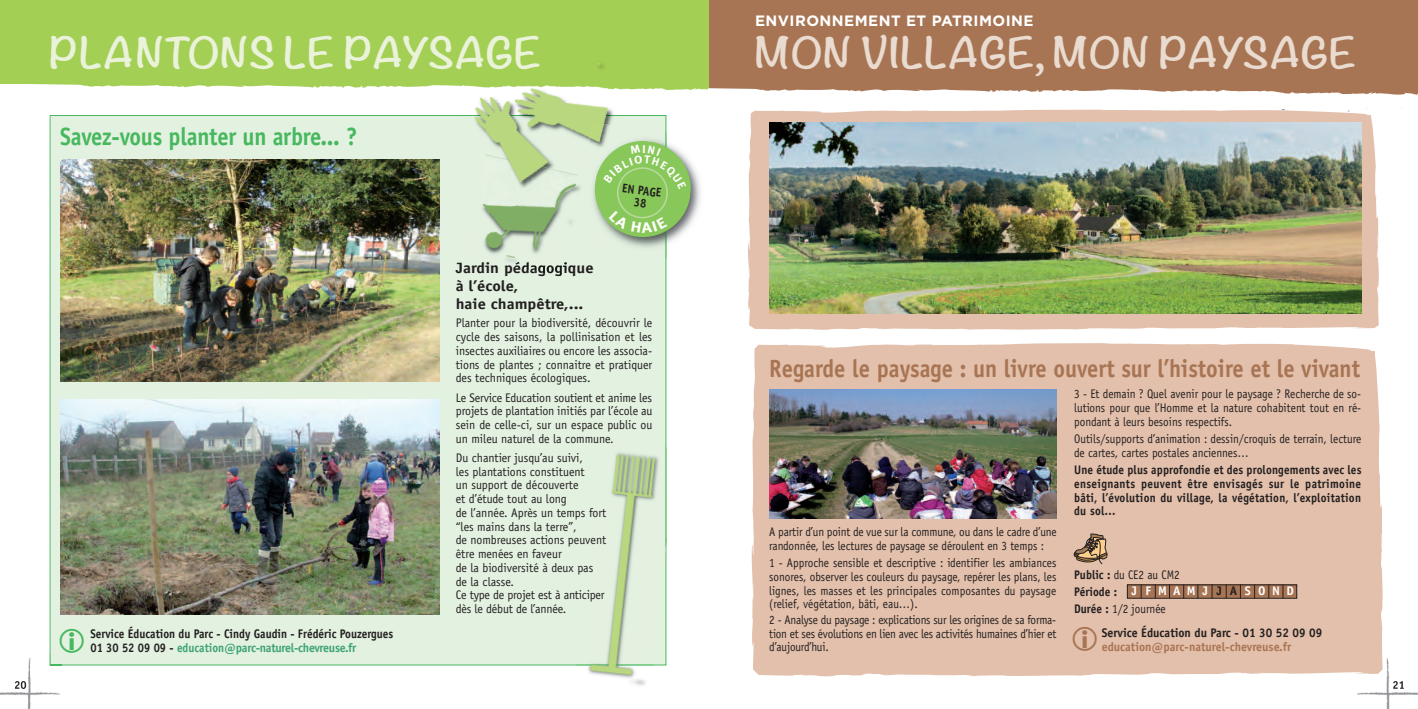
<style>
.page{position:relative;width:1418px;height:709px;background:#fff}
.page>*{position:absolute;margin:0;border:0;box-sizing:border-box;transform-origin:0 0}
.t1{font:700 37.5px "Noteworthy";color:#e9dbcf;scale:1.1 1}
.t2{font:700 37.5px "Noteworthy";color:#eaf3da;scale:1.1 1}
.t3{font:700 25px "Officina Sans";color:#a87554;scale:.9 1}
.t4{font:700 25px "Officina Sans";letter-spacing:-.01em;color:#47b85e;scale:.9 1}
.t5{font:700 15px/18px "Officina Sans";color:#231f20;scale:1.1 1}
.t6{font:700 15px "Gotham";letter-spacing:.03em;color:#fff}
.t7{font:12.5px/13.8px "Officina Sans";color:#231f20;text-align:justify;scale:.9 1}
.t8{font:12.5px/13.8px "Officina Sans";color:#231f20;text-align:justify;scale:.95 1}
.t9{font:700 12.5px/13.8px "Officina Sans";color:#231f20;scale:.9 1}
.t10{font:700 12.5px "Officina Sans";color:#a87554;scale:.95 1}
.t11{font:700 12.5px "Officina Sans";color:#231f20;scale:.95 1}
.t12{font:700 12.5px "Officina Sans";letter-spacing:.55em;color:#fff}
.s1{color:#3ea475}
.s2{font-weight:400}
.s3{color:#231f20}
</style>
<div class="page">
<div style="left:0;top:0;width:709px;height:89px;background:#a3cf55"></div>
<div style="left:51px;top:116px;width:614px;height:548px;background:#e3f1e1"></div>
<img style="left:60px;top:399px;width:379px;height:215px">
<img style="left:60px;top:159px;width:379px;height:223px">
<img style="left:1357px;top:658px;width:60px;height:51px">
<svg style="left:1393px;top:681px;width:10px;height:7px"></svg>
<img style="left:0;top:652px;width:50px;height:57px">
<img style="left:50px;top:665px;width:12px;height:30px">
<svg style="left:15px;top:681px;width:11px;height:8px"></svg>
<div style="left:709px;top:0;width:708px;height:94px;background:#a87554"></div>
<svg style="left:751px;top:343px;width:631px;height:333px;fill:#e3c0ab"></svg>
<div style="left:758px;top:352px;width:616px;height:318px;background:#e3c0ab"></div>
<svg style="left:1073px;top:533px;width:34px;height:31px"></svg>
<div style="left:1127px;top:584px;width:169px;height:14px;background:#a87554"></div>
<div style="left:1126px;top:584px;width:171px;height:14px;border:1px solid #231f20"></div>
<svg style="left:1140px;top:584px;width:1px;height:14px"></svg>
<svg style="left:1154px;top:584px;width:1px;height:14px"></svg>
<svg style="left:1169px;top:584px;width:1px;height:14px"></svg>
<svg style="left:1183px;top:584px;width:1px;height:14px"></svg>
<svg style="left:1197px;top:584px;width:1px;height:14px"></svg>
<svg style="left:1211px;top:584px;width:1px;height:14px"></svg>
<svg style="left:1225px;top:584px;width:1px;height:14px"></svg>
<svg style="left:1239px;top:584px;width:1px;height:14px"></svg>
<svg style="left:1254px;top:584px;width:1px;height:14px"></svg>
<svg style="left:1268px;top:584px;width:1px;height:14px"></svg>
<svg style="left:1282px;top:584px;width:1px;height:14px"></svg>
<img style="left:769px;top:389px;width:287px;height:129px">
<svg style="left:0;top:84px;width:1417px;height:26px"></svg>
<svg style="left:748px;top:110px;width:630px;height:220px;fill:#e3c0ab"></svg>
<div style="left:754px;top:115px;width:616px;height:210px;background:#e3c0ab"></div>
<img style="left:769px;top:122px;width:592px;height:191px">
<img style="left:530px;top:268px;width:37px;height:8px">
<img style="left:519px;top:268px;width:10px;height:3px">
<img style="left:484px;top:213px;width:88px;height:55px">
<img style="left:458px;top:103px;width:5px;height:7px">
<img style="left:456px;top:89px;width:7px;height:14px">
<img style="left:482px;top:202px;width:82px;height:11px">
<img style="left:463px;top:63px;width:165px;height:139px">
<img style="left:666px;top:132px;width:35px;height:131px">
<img style="left:576px;top:127px;width:89px;height:121px">
<img style="left:665px;top:131px;width:1px;height:128px">
<img style="left:628px;top:127px;width:11px;height:11px">
<img style="left:585px;top:123px;width:43px;height:15px">
<img style="left:666px;top:447px;width:1px;height:93px">
<img style="left:574px;top:665px;width:72px;height:21px">
<img style="left:579px;top:445px;width:87px;height:235px">
<svg style="left:50px;top:628px;width:34px;height:37px"></svg>
<svg style="left:582px;top:138px;width:111px;height:102px"></svg>
<p class="t6" style="left:755px;top:16px;width:280px">ENVIRONNEMENT ET PATRIMOINE</p>
<h1 class="t2" style="left:50px;top:20px;width:449px">PlANTONS lE PAYSAGE</h1>
<h1 class="t1" style="left:755px;top:20px;width:549px">MON VIllAGE, MON PAYSAGE</h1>
<h2 class="t4" style="left:60px;top:127px;width:331px">Savez-vous planter un arbre... ?</h2>
<p class="t9" style="left:90px;top:627px;width:338px">Service Éducation du Parc - Cindy Gaudin - Frédéric Pouzergues<br>01 30 52 09 09 - <span class="s1">education@parc-naturel-chevreuse.fr</span></p>
<p class="t5" style="left:456px;top:260px;width:127px">Jardin pédagogique à l’école,<br>haie champêtre,...</p>
<p class="t9" style="left:623px;top:183px;width:45px;line-height:12.5px;text-align:center;rotate:7deg">EN PAGE<br>38</p>
<p class="t8" style="left:456px;top:317px;width:208px">Planter pour la biodiversité, découvrir le cycle des saisons, la pollinisation et les insectes auxiliaires ou encore les associa&shy;tions de plantes ; connaitre et pratiquer des techniques écologiques.</p>
<p class="t8" style="left:456px;top:391px;width:208px">Le Service Education soutient et anime les projets de plantation initiés par l’école au sein de celle-ci, sur un espace public ou un mileu naturel de la commune.</p>
<p class="t8" style="left:456px;top:452px;width:160px;text-align:left">Du chantier jusqu’au suivi,<br>les plantations constituent<br>un support de découverte<br>et d’étude tout au long<br>de l’année. Après un temps fort “les mains dans la terre”,<br>de nombreuses actions peuvent être menées en faveur<br>de la biodiversité à deux pas de la classe.<br>Ce type de projet est à anticiper dès le début de l’année.</p>
<h2 class="t3" style="left:769px;top:359px;width:658px">Regarde le paysage : un livre ouvert sur l’histoire et le vivant</h2>
<p class="t7" style="left:1074px;top:388px;width:320px">3 - Et demain ? Quel avenir pour le paysage ? Recherche de so&shy;lutions pour que l’Homme et la nature cohabitent tout en ré&shy;pondant à leurs besoins respectifs.</p>
<p class="t7" style="left:1074px;top:433px;width:320px">Outils/supports d’animation : dessin/croquis de terrain, lecture de cartes, cartes postales anciennes…</p>
<p class="t9" style="left:1074px;top:464px;width:321px;text-align:justify">Une étude plus approfondie et des prolongements avec les enseignants peuvent être envisagés sur le patrimoine bâti, l’évolution du village, la végétation, l’exploitation du sol…</p>
<p class="t7" style="left:769px;top:526px;width:321px">A partir d’un point de vue sur la commune, ou dans le cadre d’une randonnée, les lectures de paysage se déroulent en 3 temps :</p>
<p class="t7" style="left:769px;top:557px;width:320px">1 - Approche sensible et descriptive : identifier les ambiances sonores, observer les couleurs du paysage, repérer les plans, les lignes, les masses et les principales composantes du paysage (relief, végétation, bâti, eau…).</p>
<p class="t7" style="left:769px;top:613px;width:320px">2 - Analyse du paysage : explications sur les origines de sa forma&shy;tion et ses évolutions en lien avec les activités humaines d’hier et d’aujourd’hui.</p>
<p class="t11" style="left:1101px;top:628px;width:234px">Service Éducation du Parc - 01 30 52 09 09</p>
<p class="t9" style="left:1074px;top:567px;width:119px;line-height:17.2px">Public : <span class="s2">du CE2 au CM2<br></span>Période :<br>Durée : <span class="s2">1/2 journée</span></p>
<p class="t12" style="left:1131px;top:586px;width:164px">J FMAMJ <span class="s3">JA</span>SOND</p>
<p class="t10" style="left:1101px;top:642px;width:201px">education@parc-naturel-chevreuse.fr</p>
</div>
